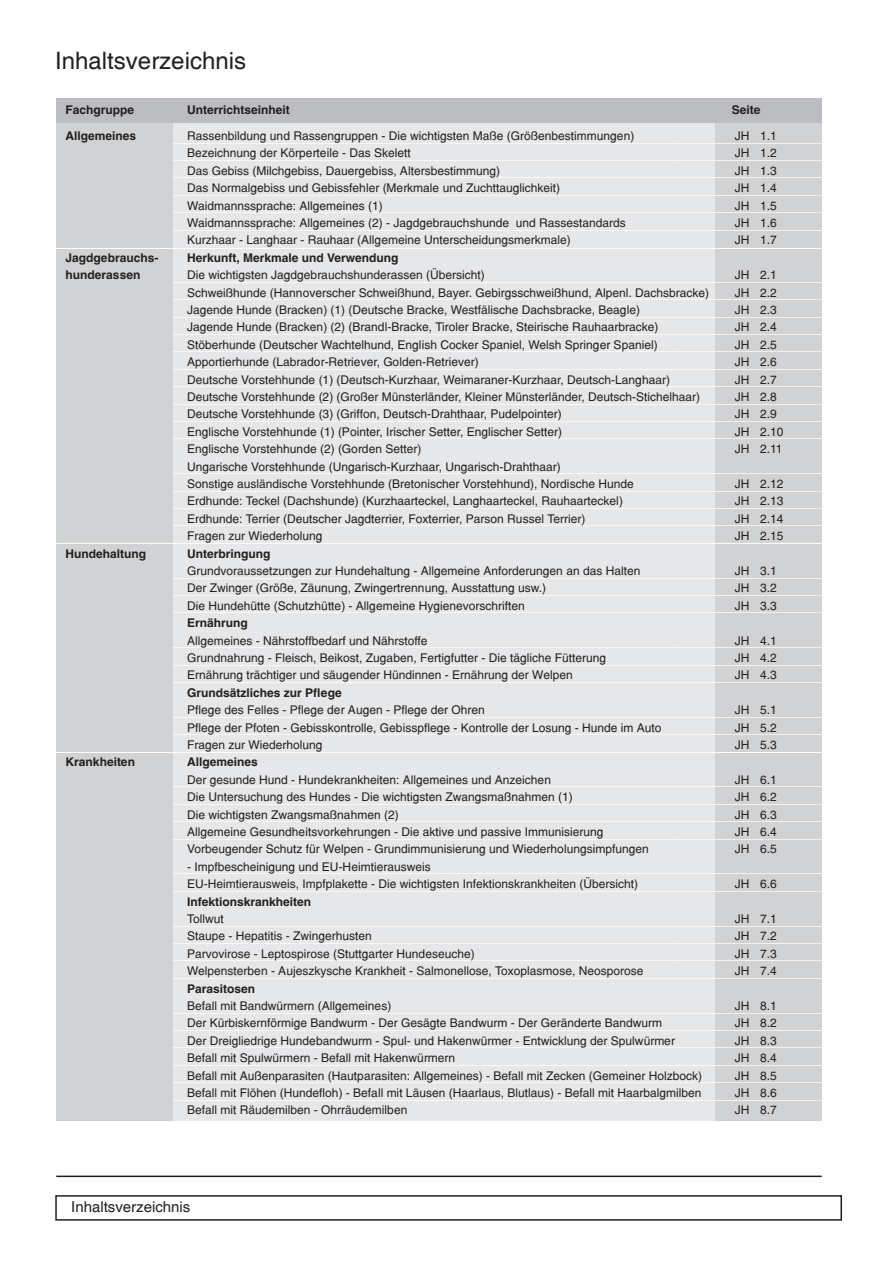
<style>
.page{position:relative;width:893px;height:1263px;background:#fff}
.page>*{position:absolute;margin:0;border:0;box-sizing:border-box;transform-origin:0 0}
.t1{font:24px "Helvetica";color:#231f20}
.t2{font:15px "Helvetica";color:#231f20}
.t3{font:12px/17.4px "Switzerland";color:#231f20}
.t4{font:700 12px "Switzerland";color:#231f20}
</style>
<div class="page">
<div style="left:55px;top:1195px;width:787px;height:25px;border:2px solid #231f20"></div>
<hr style="left:56px;top:1175px;width:766px;height:2px;background:#231f20">
<div style="left:169px;top:120px;width:652px;height:1000px;background:#e6e7e9"></div>
<div style="left:56px;top:122px;width:116px;height:998px;background:#d1d2d4"></div>
<div style="left:715px;top:121px;width:107px;height:999px;background:#d1d2d4"></div>
<hr style="left:46px;top:248px;width:777px;height:1px;background:#fff">
<hr style="left:56px;top:543px;width:772px;height:1px;background:#fff">
<hr style="left:54px;top:752px;width:788px;height:1px;background:#fff">
<div style="left:56px;top:98px;width:766px;height:25px;background:#bcbdc0"></div>
<h1 class="t1" style="left:55px;top:46px;width:192px">Inhaltsverzeichnis</h1>
<p class="t4" style="left:66px;top:102px;width:70px">Fachgruppe</p>
<p class="t4" style="left:187px;top:102px;width:104px">Unterrichtseinheit</p>
<p class="t4" style="left:732px;top:102px;width:30px">Seite</p>
<p class="t4" style="left:66px;top:128px;width:72px">Allgemeines</p>
<p class="t3" style="left:187px;top:127px;width:449px">Rassenbildung und Rassengruppen - Die wichtigsten Maße (Größenbestimmungen)</p>
<p class="t3" style="left:735px;top:127px;width:44px">JH 1.1</p>
<p class="t3" style="left:187px;top:144px;width:225px">Bezeichnung der Körperteile - Das Skelett</p>
<p class="t3" style="left:735px;top:144px;width:44px">JH 1.2</p>
<p class="t3" style="left:187px;top:162px;width:314px">Das Gebiss (Milchgebiss, Dauergebiss, Altersbestimmung)</p>
<p class="t3" style="left:735px;top:162px;width:44px">JH 1.3</p>
<p class="t3" style="left:187px;top:179px;width:374px">Das Normalgebiss und Gebissfehler (Merkmale und Zuchttauglichkeit)</p>
<p class="t3" style="left:735px;top:179px;width:44px">JH 1.4</p>
<p class="t3" style="left:187px;top:197px;width:197px">Waidmannssprache: Allgemeines (1)</p>
<p class="t3" style="left:735px;top:197px;width:44px">JH 1.5</p>
<p class="t3" style="left:187px;top:214px;width:440px">Waidmannssprache: Allgemeines (2) - Jagdgebrauchshunde und Rassestandards</p>
<p class="t3" style="left:735px;top:214px;width:44px">JH 1.6</p>
<p class="t3" style="left:187px;top:231px;width:385px">Kurzhaar - Langhaar - Rauhaar (Allgemeine Unterscheidungsmerkmale)</p>
<p class="t3" style="left:735px;top:231px;width:44px">JH 1.7</p>
<p class="t4" style="left:66px;top:250px;width:94px">Jagdgebrauchs-</p>
<p class="t4" style="left:187px;top:250px;width:213px">Herkunft, Merkmale und Verwendung</p>
<p class="t4" style="left:66px;top:268px;width:76px">hunderassen</p>
<p class="t3" style="left:187px;top:266px;width:299px">Die wichtigsten Jagdgebrauchshunderassen (Übersicht)</p>
<p class="t3" style="left:735px;top:266px;width:44px">JH 2.1</p>
<p class="t3" style="left:187px;top:284px;width:523px">Schweißhunde (Hannoverscher Schweißhund, Bayer. Gebirgsschweißhund, Alpenl. Dachsbracke)</p>
<p class="t3" style="left:735px;top:284px;width:44px">JH 2.2</p>
<p class="t3" style="left:187px;top:301px;width:454px">Jagende Hunde (Bracken) (1) (Deutsche Bracke, Westfälische Dachsbracke, Beagle)</p>
<p class="t3" style="left:735px;top:301px;width:44px">JH 2.3</p>
<p class="t3" style="left:187px;top:318px;width:473px">Jagende Hunde (Bracken) (2) (Brandl-Bracke, Tiroler Bracke, Steirische Rauhaarbracke)</p>
<p class="t3" style="left:735px;top:318px;width:44px">JH 2.4</p>
<p class="t3" style="left:187px;top:336px;width:472px">Stöberhunde (Deutscher Wachtelhund, English Cocker Spaniel, Welsh Springer Spaniel)</p>
<p class="t3" style="left:735px;top:336px;width:44px">JH 2.5</p>
<p class="t3" style="left:187px;top:353px;width:293px">Apportierhunde (Labrador-Retriever, Golden-Retriever)</p>
<p class="t3" style="left:735px;top:353px;width:44px">JH 2.6</p>
<p class="t3" style="left:187px;top:371px;width:484px">Deutsche Vorstehhunde (1) (Deutsch-Kurzhaar, Weimaraner-Kurzhaar, Deutsch-Langhaar)</p>
<p class="t3" style="left:735px;top:371px;width:44px">JH 2.7</p>
<p class="t3" style="left:187px;top:388px;width:515px">Deutsche Vorstehhunde (2) (Großer Münsterländer, Kleiner Münsterländer, Deutsch-Stichelhaar)</p>
<p class="t3" style="left:735px;top:388px;width:44px">JH 2.8</p>
<p class="t3" style="left:187px;top:405px;width:376px">Deutsche Vorstehhunde (3) (Griffon, Deutsch-Drahthaar, Pudelpointer)</p>
<p class="t3" style="left:735px;top:405px;width:44px">JH 2.9</p>
<p class="t3" style="left:187px;top:423px;width:376px">Englische Vorstehhunde (1) (Pointer, Irischer Setter, Englischer Setter)</p>
<p class="t3" style="left:735px;top:423px;width:50px">JH 2.10</p>
<p class="t3" style="left:187px;top:440px;width:236px">Englische Vorstehhunde (2) (Gorden Setter)</p>
<p class="t3" style="left:735px;top:440px;width:49px">JH 2.11</p>
<p class="t3" style="left:187px;top:458px;width:448px">Ungarische Vorstehhunde (Ungarisch-Kurzhaar, Ungarisch-Drahthaar)<br>Sonstige ausländische Vorstehhunde (Bretonischer Vorstehhund), Nordische Hunde</p>
<p class="t3" style="left:735px;top:475px;width:50px">JH 2.12</p>
<p class="t3" style="left:187px;top:492px;width:437px">Erdhunde: Teckel (Dachshunde) (Kurzhaarteckel, Langhaarteckel, Rauhaarteckel)</p>
<p class="t3" style="left:735px;top:492px;width:50px">JH 2.13</p>
<p class="t3" style="left:187px;top:510px;width:400px">Erdhunde: Terrier (Deutscher Jagdterrier, Foxterrier, Parson Russel Terrier)</p>
<p class="t3" style="left:735px;top:510px;width:50px">JH 2.14</p>
<p class="t3" style="left:187px;top:527px;width:137px">Fragen zur Wiederholung</p>
<p class="t3" style="left:735px;top:527px;width:50px">JH 2.15</p>
<p class="t4" style="left:66px;top:546px;width:82px">Hundehaltung</p>
<p class="t4" style="left:187px;top:546px;width:85px">Unterbringung</p>
<p class="t3" style="left:187px;top:562px;width:455px">Grundvoraussetzungen zur Hundehaltung - Allgemeine Anforderungen an das Halten</p>
<p class="t3" style="left:735px;top:562px;width:44px">JH 3.1</p>
<p class="t3" style="left:187px;top:579px;width:360px">Der Zwinger (Größe, Zäunung, Zwingertrennung, Ausstattung usw.)</p>
<p class="t3" style="left:735px;top:579px;width:44px">JH 3.2</p>
<p class="t3" style="left:187px;top:597px;width:339px">Die Hundehütte (Schutzhütte) - Allgemeine Hygienevorschriften</p>
<p class="t3" style="left:735px;top:597px;width:44px">JH 3.3</p>
<p class="t4" style="left:187px;top:616px;width:62px">Ernährung</p>
<p class="t3" style="left:187px;top:632px;width:242px">Allgemeines - Nährstoffbedarf und Nährstoffe</p>
<p class="t3" style="left:735px;top:632px;width:44px">JH 4.1</p>
<p class="t3" style="left:187px;top:649px;width:421px">Grundnahrung - Fleisch, Beikost, Zugaben, Fertigfutter - Die tägliche Fütterung</p>
<p class="t3" style="left:735px;top:649px;width:44px">JH 4.2</p>
<p class="t3" style="left:187px;top:666px;width:387px">Ernährung trächtiger und säugender Hündinnen - Ernährung der Welpen</p>
<p class="t3" style="left:735px;top:666px;width:44px">JH 4.3</p>
<p class="t4" style="left:187px;top:685px;width:156px">Grundsätzliches zur Pflege</p>
<p class="t3" style="left:187px;top:701px;width:299px">Pflege des Felles - Pflege der Augen - Pflege der Ohren</p>
<p class="t3" style="left:735px;top:701px;width:44px">JH 5.1</p>
<p class="t3" style="left:187px;top:719px;width:476px">Pflege der Pfoten - Gebisskontrolle, Gebisspflege - Kontrolle der Losung - Hunde im Auto</p>
<p class="t3" style="left:735px;top:719px;width:44px">JH 5.2</p>
<p class="t3" style="left:187px;top:736px;width:137px">Fragen zur Wiederholung</p>
<p class="t3" style="left:735px;top:736px;width:44px">JH 5.3</p>
<p class="t4" style="left:66px;top:755px;width:71px">Krankheiten</p>
<p class="t4" style="left:187px;top:755px;width:72px">Allgemeines</p>
<p class="t3" style="left:187px;top:771px;width:365px">Der gesunde Hund - Hundekrankheiten: Allgemeines und Anzeichen</p>
<p class="t3" style="left:735px;top:771px;width:44px">JH 6.1</p>
<p class="t3" style="left:187px;top:788px;width:387px">Die Untersuchung des Hundes - Die wichtigsten Zwangsmaßnahmen (1)</p>
<p class="t3" style="left:735px;top:788px;width:44px">JH 6.2</p>
<p class="t3" style="left:187px;top:806px;width:213px">Die wichtigsten Zwangsmaßnahmen (2)</p>
<p class="t3" style="left:735px;top:806px;width:44px">JH 6.3</p>
<p class="t3" style="left:187px;top:823px;width:418px">Allgemeine Gesundheitsvorkehrungen - Die aktive und passive Immunisierung</p>
<p class="t3" style="left:735px;top:823px;width:44px">JH 6.4</p>
<p class="t3" style="left:187px;top:840px;width:463px">Vorbeugender Schutz für Welpen - Grundimmunisierung und Wiederholungsimpfungen</p>
<p class="t3" style="left:735px;top:840px;width:44px">JH 6.5</p>
<p class="t3" style="left:187px;top:858px;width:452px">- Impfbescheinigung und EU-Heimtierausweis<br>EU-Heimtierausweis, Impfplakette - Die wichtigsten Infektionskrankheiten (Übersicht)</p>
<p class="t3" style="left:735px;top:875px;width:44px">JH 6.6</p>
<p class="t4" style="left:187px;top:894px;width:126px">Infektionskrankheiten</p>
<p class="t3" style="left:187px;top:910px;width:38px">Tollwut</p>
<p class="t3" style="left:735px;top:910px;width:44px">JH 7.1</p>
<p class="t3" style="left:187px;top:927px;width:186px">Staupe - Hepatitis - Zwingerhusten</p>
<p class="t3" style="left:735px;top:927px;width:44px">JH 7.2</p>
<p class="t3" style="left:187px;top:945px;width:289px">Parvovirose - Leptospirose (Stuttgarter Hundeseuche)</p>
<p class="t3" style="left:735px;top:945px;width:44px">JH 7.3</p>
<p class="t3" style="left:187px;top:962px;width:458px">Welpensterben - Aujeszkysche Krankheit - Salmonellose, Toxoplasmose, Neosporose</p>
<p class="t3" style="left:735px;top:962px;width:44px">JH 7.4</p>
<p class="t4" style="left:187px;top:981px;width:70px">Parasitosen</p>
<p class="t3" style="left:187px;top:997px;width:206px">Befall mit Bandwürmern (Allgemeines)</p>
<p class="t3" style="left:735px;top:997px;width:44px">JH 8.1</p>
<p class="t3" style="left:187px;top:1014px;width:476px">Der Kürbiskernförmige Bandwurm - Der Gesägte Bandwurm - Der Geränderte Bandwurm</p>
<p class="t3" style="left:735px;top:1014px;width:44px">JH 8.2</p>
<p class="t3" style="left:187px;top:1032px;width:489px">Der Dreigliedrige Hundebandwurm - Spul- und Hakenwürmer - Entwicklung der Spulwürmer</p>
<p class="t3" style="left:735px;top:1032px;width:44px">JH 8.3</p>
<p class="t3" style="left:187px;top:1049px;width:270px">Befall mit Spulwürmern - Befall mit Hakenwürmern</p>
<p class="t3" style="left:735px;top:1049px;width:44px">JH 8.4</p>
<p class="t3" style="left:187px;top:1067px;width:517px">Befall mit Außenparasiten (Hautparasiten: Allgemeines) - Befall mit Zecken (Gemeiner Holzbock)</p>
<p class="t3" style="left:735px;top:1067px;width:44px">JH 8.5</p>
<p class="t3" style="left:187px;top:1084px;width:516px">Befall mit Flöhen (Hundefloh) - Befall mit Läusen (Haarlaus, Blutlaus) - Befall mit Haarbalgmilben</p>
<p class="t3" style="left:735px;top:1084px;width:44px">JH 8.6</p>
<p class="t3" style="left:187px;top:1101px;width:222px">Befall mit Räudemilben - Ohrräudemilben</p>
<p class="t3" style="left:735px;top:1101px;width:44px">JH 8.7</p>
<p class="t2" style="left:71px;top:1198px;width:121px">Inhaltsverzeichnis</p>
</div>
